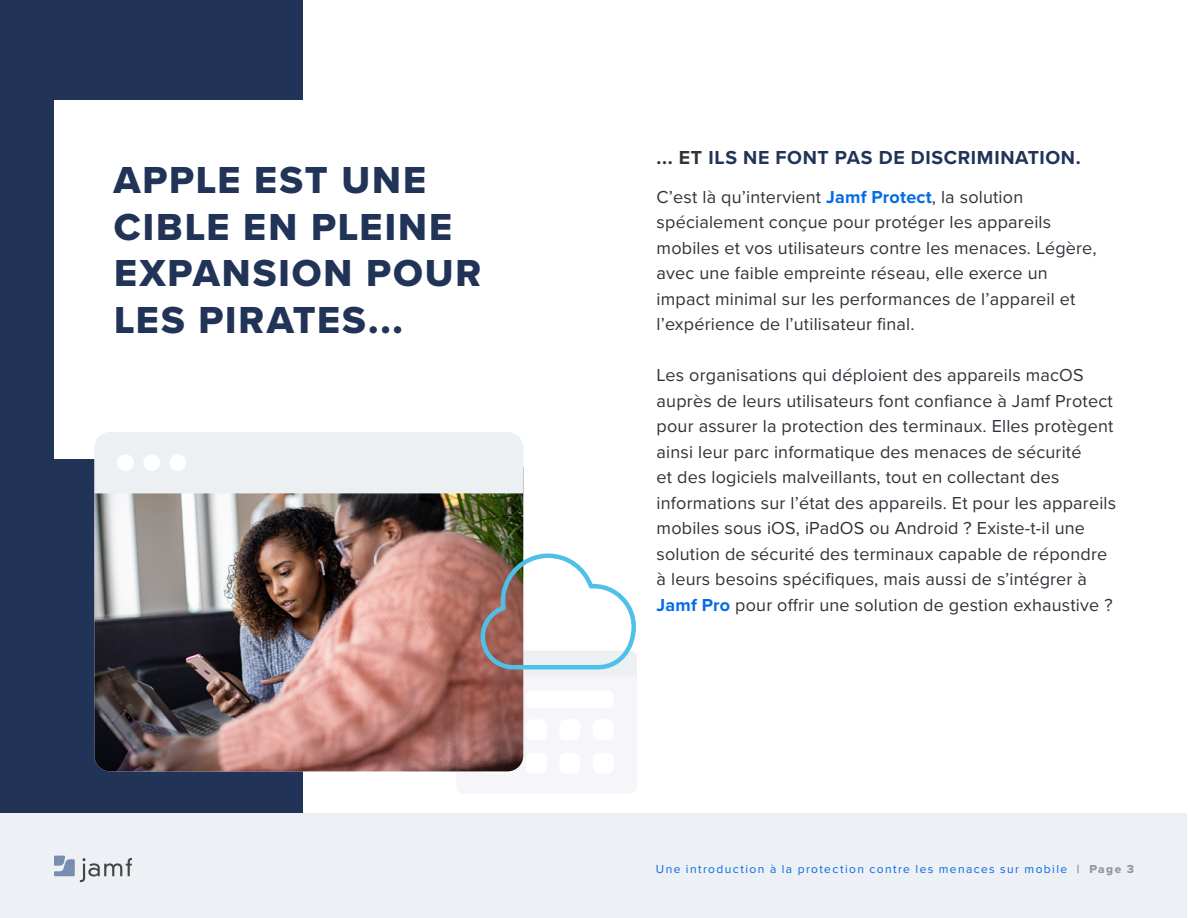
<style>
.page{position:relative;width:1188px;height:918px;background:#fff}
.page>*{position:absolute;margin:0;border:0;box-sizing:border-box;transform-origin:0 0}
.t1{font:39px/46.8px "Proxima Nova Extrabld";letter-spacing:.05em;color:#213458}
.t2{font:700 19.5px "Proxima Nova";letter-spacing:.035em;color:#213458}
.t3{font:18px/25.5px "Proxima Nova";letter-spacing:.01em;color:#2f343a}
.t4{font:12px "Proxima Nova";letter-spacing:.115em;color:#056ae6}
.s1{color:#2f343a}
.s2{font-weight:700;color:#056ae6}
.s3{font-family:"Proxima Nova Extrabld";color:#979a9d}
</style>
<div class="page">
<div style="left:0;top:0;width:302px;height:826px;background:#213458"></div>
<div style="left:0;top:813px;width:1187px;height:105px;background:#edf0f5"></div>
<svg style="left:54px;top:856px;width:78px;height:26px"></svg>
<div style="left:54px;top:100px;width:513px;height:359px;background:#fff"></div>
<div style="left:456px;top:651px;width:181px;height:143px;background:#f5f5fa;border-radius:7px"></div>
<div style="left:526px;top:691px;width:88px;height:17px;background:#fff;border-radius:6px"></div>
<div style="left:526px;top:719px;width:21px;height:21px;background:#fff;border-radius:6px"></div>
<div style="left:559px;top:719px;width:21px;height:21px;background:#fff;border-radius:6px"></div>
<div style="left:593px;top:719px;width:21px;height:21px;background:#fff;border-radius:6px"></div>
<div style="left:526px;top:753px;width:21px;height:21px;background:#fff;border-radius:6px"></div>
<div style="left:559px;top:753px;width:21px;height:21px;background:#fff;border-radius:6px"></div>
<div style="left:593px;top:753px;width:21px;height:21px;background:#fff;border-radius:6px"></div>
<svg style="left:480px;top:691px;width:36px;height:83px"></svg>
<img style="left:94px;top:493px;width:429px;height:278px">
<div style="left:94px;top:432px;width:429px;height:61px;background:#edf0f2"></div>
<div style="left:117px;top:454px;width:17px;height:17px;background:#fff;border-radius:50%"></div>
<div style="left:143px;top:454px;width:17px;height:17px;background:#fff;border-radius:50%"></div>
<div style="left:169px;top:454px;width:17px;height:17px;background:#fff;border-radius:50%"></div>
<svg style="left:456px;top:551px;width:180px;height:126px"></svg>
<h1 class="t1" style="left:113px;top:156px;width:369px">APPLE EST UNE<br>CIBLE EN PLEINE<br>EXPANSION POUR<br>LES PIRATES...</h1>
<p class="t2" style="left:657px;top:143px;width:426px"><span class="s1">... ET</span> ILS NE FONT PAS DE DISCRIMINATION.</p>
<p class="t3" style="left:657px;top:183px;width:441px">C’est là qu’intervient <span class="s2">Jamf Protect</span>, la solution spécialement conçue pour protéger les appareils mobiles et vos utilisateurs contre les menaces. Légère, avec une faible empreinte réseau, elle exerce un impact minimal sur les performances de l’appareil et l’expérience de l’utilisateur final.</p>
<p class="t3" style="left:657px;top:362px;width:461px">Les organisations qui déploient des appareils macOS auprès de leurs utilisateurs font confiance à Jamf Protect pour assurer la protection des terminaux. Elles protègent ainsi leur parc informatique des menaces de sécurité<br>et des logiciels malveillants, tout en collectant des informations sur l’état des appareils. Et pour les appareils mobiles sous iOS, iPadOS ou Android ? Existe-t-il une solution de sécurité des terminaux capable de répondre à leurs besoins spécifiques, mais aussi de s’intégrer à <span class="s2">Jamf Pro</span> pour offrir une solution de gestion exhaustive ?</p>
<p class="t4" style="left:656px;top:860px;width:480px">Une introduction à la protection contre les menaces sur mobile <span class="s3">| Page 3</span></p>
</div>
